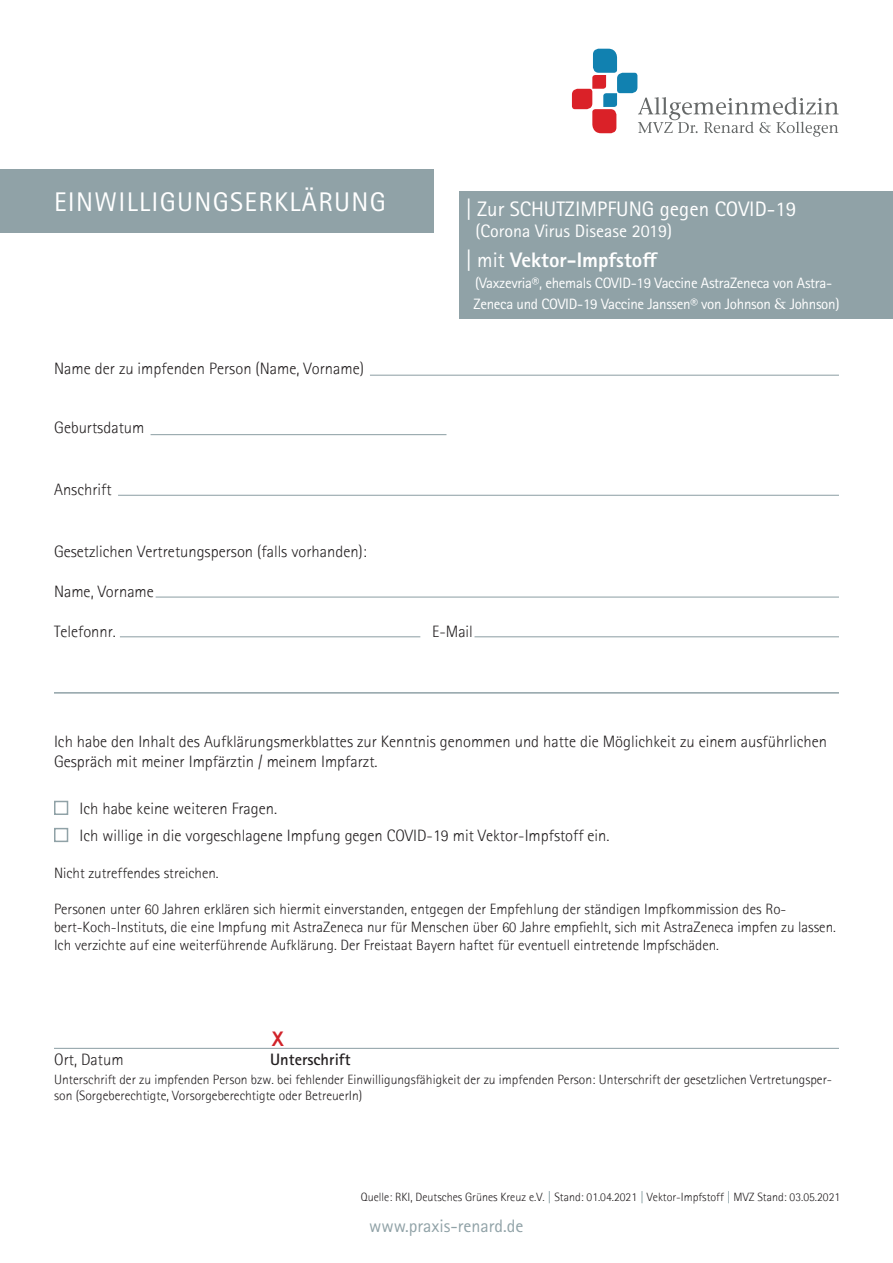
<style>
.page{position:relative;width:893px;height:1263px;background:#fff}
.page>*{position:absolute;margin:0;border:0;box-sizing:border-box;transform-origin:0 0}
.t1{font:27px "Rotis Sans Serif Std";letter-spacing:.05em;color:#fff}
.t2{font:21px "Rotis Sans Serif Pro";color:#fff}
.t3{font:800 21px "Rotis Sans Serif Pro";color:#fff}
.t4{font:800 21px "Rotis Sans Serif Pro";color:#d1232a}
.t5{font:18px "Rotis Sans Serif Pro";color:#fff}
.t6{font:18px "Rotis Sans Serif Pro";color:#90a2a7}
.t7{font:300 16.5px/19.8px "AT Rotis Sans Serif";color:#231f20}
.t8{font:700 16.5px "Rotis Sans Serif Pro";color:#231f20}
.t9{font:300 15px/18px "AT Rotis Sans Serif";color:#231f20}
.t10{font:15px "Rotis Sans Serif Pro";letter-spacing:-.02em;color:#fff}
.t11{font:300 13.5px/16.2px "AT Rotis Sans Serif";color:#231f20}
.t12{font:300 12px "AT Rotis Sans Serif";color:#231f20}
.s1{font-weight:400}
.s2{font-family:"Stone Serif Std";font-weight:500}
.s3{color:#5a797f}
</style>
<div class="page">
<svg style="left:572px;top:49px;width:267px;height:88px"></svg>
<div style="left:0;top:169px;width:434px;height:64px;background:#90a2a7"></div>
<hr style="left:156px;top:596px;width:683px;height:2px;background:#90a2a7">
<hr style="left:120px;top:636px;width:300px;height:1px;background:#90a2a7">
<hr style="left:474px;top:636px;width:365px;height:1px;background:#90a2a7">
<hr style="left:54px;top:692px;width:785px;height:2px;background:#90a2a7">
<hr style="left:370px;top:375px;width:469px;height:1px;background:#90a2a7">
<hr style="left:151px;top:434px;width:295px;height:1px;background:#90a2a7">
<hr style="left:118px;top:495px;width:721px;height:1px;background:#90a2a7">
<div style="left:54px;top:801px;width:14px;height:14px;background:#fff;border:2px solid #90a2a7"></div>
<div style="left:54px;top:828px;width:14px;height:14px;background:#fff;border:2px solid #90a2a7"></div>
<hr style="left:54px;top:1048px;width:785px;height:1px;background:#90a2a7">
<div style="left:459px;top:191px;width:434px;height:128px;background:#90a2a7"></div>
<p class="t1" style="left:54px;top:186px;width:333px">EINWILLIGUNGSERKLÄRUNG</p>
<p class="t7" style="left:54px;top:359px;width:311px">Name der zu impfenden Person (Name, Vorname)</p>
<p class="t7" style="left:54px;top:418px;width:92px">Geburtsdatum</p>
<p class="t7" style="left:54px;top:479px;width:59px">Anschrift</p>
<p class="t2" style="left:466px;top:196px;width:332px">| Zur SCHUTZIMPFUNG gegen COVID-19</p>
<p class="t5" style="left:476px;top:220px;width:198px">(Corona Virus Disease 2019)</p>
<p class="t3" style="left:466px;top:247px;width:193px"><span class="s1">| mit</span> Vektor-Impfstoff</p>
<p class="t10" style="left:475px;top:274px;width:358px">(Vaxzevria®, ehemals COVID-19 Vaccine AstraZeneca von Astra-</p>
<p class="t10" style="left:473px;top:295px;width:368px">Zeneca und COVID-19 Vaccine Janssen® von Johnson <span class="s2">&amp;</span> Johnson)</p>
<p class="t2" style="left:491px;top:206px;width:299px">| SCHUTZIMPFUNG gegen COVID-19</p>
<p class="t3" style="left:491px;top:256px;width:193px"><span class="s1">| mit</span> Vektor-Impfstoff</p>
<p class="t7" style="left:54px;top:542px;width:314px">Gesetzlichen Vertretungsperson (falls vorhanden):</p>
<p class="t7" style="left:54px;top:581px;width:101px">Name, Vorname</p>
<p class="t7" style="left:54px;top:621px;width:64px">Telefonnr.</p>
<p class="t7" style="left:432px;top:621px;width:42px">E-Mail</p>
<p class="t7" style="left:54px;top:732px;width:774px">Ich habe den Inhalt des Aufklärungsmerkblattes zur Kenntnis genommen und hatte die Möglichkeit zu einem ausführlichen<br>Gespräch mit meiner Impfärztin / meinem Impfarzt.</p>
<p class="t7" style="left:79px;top:798px;width:199px">Ich habe keine weiteren Fragen.</p>
<p class="t7" style="left:79px;top:825px;width:532px">Ich willige in die vorgeschlagene Impfung gegen COVID-19 mit Vektor-Impfstoff ein.</p>
<p class="t9" style="left:54px;top:864px;width:166px">Nicht zutreffendes streichen.</p>
<p class="t9" style="left:54px;top:900px;width:783px">Personen unter 60 Jahren erklären sich hiermit einverstanden, entgegen der Empfehlung der ständigen Impfkommission des Ro&shy;bert-Koch-Instituts, die eine Impfung mit AstraZeneca nur für Menschen über 60 Jahre empfiehlt, sich mit AstraZeneca impfen zu lassen.<br>Ich verzichte auf eine weiterführende Aufklärung. Der Freistaat Bayern haftet für eventuell eintretende Impfschäden.</p>
<p class="t4" style="left:272px;top:1025px;width:14px">X</p>
<p class="t7" style="left:54px;top:1049px;width:71px">Ort, Datum</p>
<p class="t8" style="left:270px;top:1049px;width:82px">Unterschrift</p>
<p class="t11" style="left:54px;top:1071px;width:779px">Unterschrift der zu impfenden Person bzw. bei fehlender Einwilligungsfähigkeit der zu impfenden Person: Unterschrift der gesetzlichen Vertretungsper&shy;son (Sorgeberechtigte, Vorsorgeberechtigte oder BetreuerIn)</p>
<p class="t12" style="left:361px;top:1190px;width:481px">Quelle: RKI, Deutsches Grünes Kreuz e.V. <span class="s3">|</span> Stand: 01.04.2021 <span class="s3">|</span> Vektor-Impfstoff <span class="s3">|</span> MVZ Stand: 03.05.2021</p>
<p class="t6" style="left:369px;top:1215px;width:156px">www.praxis-renard.de</p>
</div>
